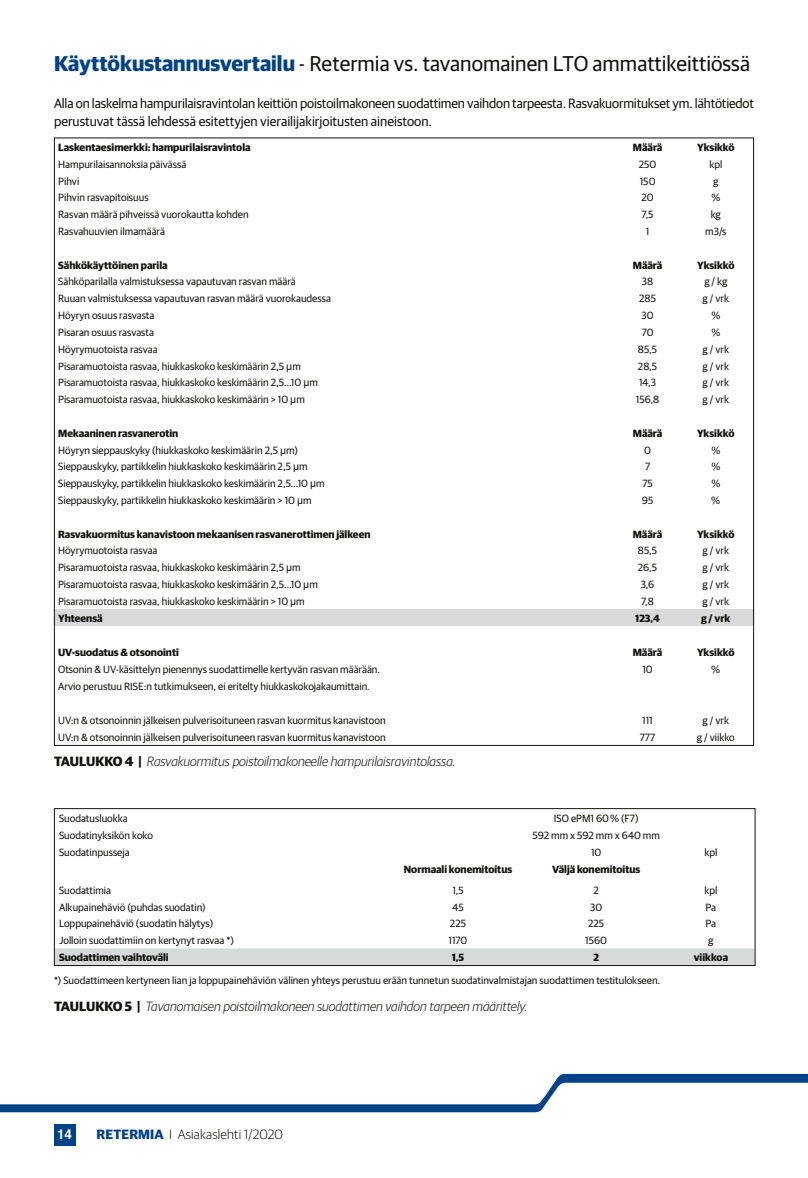
<style>
.page{position:relative;width:808px;height:1178px;background:#fff}
.page>*{position:absolute;margin:0;border:0;box-sizing:border-box;transform-origin:0 0}
.t1{font:21.45px "Guardian Sans";color:#12120d}
.t2{font:13.5px/18px "Guardian Sans";letter-spacing:-.01em;color:#12120d}
.t3{font:italic 300 13.5px "Guardian Sans";color:#12120d}
.t4{font:300 13.5px "Guardian Sans";letter-spacing:.015em;color:#12120d}
.t5{font:700 13.5px "Helvetica";color:#fff}
.t6{font:10.5px "Guardian Sans";color:#12120d}
.t7{font:700 10.5px "Guardian Sans";color:#12120d}
.s1{font-weight:700;color:#004287}
.s2{font-family:"Arial"}
.s3{font-weight:700;font-style:normal}
</style>
<div class="page">
<div style="left:54px;top:1124px;width:21px;height:21px;background:#004287"></div>
<svg style="left:0;top:1074px;width:808px;height:38px"></svg>
<div style="left:56px;top:609px;width:696px;height:17px;background:#d8dada"></div>
<div style="left:56px;top:948px;width:697px;height:16px;background:#d8dada"></div>
<div style="left:54px;top:808px;width:701px;height:158px;border:1px solid #12120d"></div>
<h1 class="t1" style="left:54px;top:48px;width:697px"><span class="s1">Käyttökustannusvertailu</span> - Retermia vs. tavanomainen LTO ammattikeittiössä</h1>
<p class="t2" style="left:54px;top:93px;width:701px">Alla on laskelma hampurilaisravintolan keittiön poistoilmakoneen suodattimen vaihdon tarpeesta. Rasvakuormitukset ym. lähtötiedot perustuvat tässä lehdessä esitettyjen vierailijakirjoitusten aineistoon.</p>
<p class="t7" style="left:58px;top:139px;width:194px">Laskentaesimerkki: hampurilaisravintola</p>
<p class="t7" style="left:633px;top:139px;width:31px">Määrä</p>
<p class="t7" style="left:697px;top:139px;width:39px">Yksikkö</p>
<p class="t6" style="left:58px;top:157px;width:130px">Hampurilaisannoksia päivässä</p>
<p class="t6" style="left:639px;top:157px;width:19px">250</p>
<p class="t6" style="left:709px;top:157px;width:15px">kpl</p>
<p class="t6" style="left:58px;top:174px;width:23px">Pihvi</p>
<p class="t6" style="left:640px;top:174px;width:17px">150</p>
<p class="t6" style="left:713px;top:174px;width:7px">g</p>
<p class="t6" style="left:58px;top:190px;width:92px">Pihvin rasvapitoisuus</p>
<p class="t6" style="left:641px;top:190px;width:14px">20</p>
<p class="t6" style="left:711px;top:190px;width:10px">%</p>
<p class="t6" style="left:58px;top:207px;width:192px">Rasvan määrä pihveissä vuorokautta kohden</p>
<p class="t6" style="left:642px;top:207px;width:14px">7,5</p>
<p class="t6" style="left:711px;top:207px;width:12px">kg</p>
<p class="t6" style="left:58px;top:224px;width:108px">Rasvahuuvien ilmamäärä</p>
<p class="t6" style="left:646px;top:224px;width:5px">1</p>
<p class="t6" style="left:705px;top:224px;width:23px">m3/s</p>
<p class="t7" style="left:58px;top:257px;width:111px">Sähkökäyttöinen parila</p>
<p class="t7" style="left:633px;top:257px;width:31px">Määrä</p>
<p class="t7" style="left:697px;top:257px;width:39px">Yksikkö</p>
<p class="t6" style="left:58px;top:274px;width:239px">Sähköparilalla valmistuksessa vapautuvan rasvan määrä</p>
<p class="t6" style="left:642px;top:274px;width:13px">38</p>
<p class="t6" style="left:704px;top:274px;width:25px">g / kg</p>
<p class="t6" style="left:58px;top:291px;width:274px">Ruuan valmistuksessa vapautuvan rasvan määrä vuorokaudessa</p>
<p class="t6" style="left:639px;top:291px;width:18px">285</p>
<p class="t6" style="left:702px;top:291px;width:28px">g / vrk</p>
<p class="t6" style="left:58px;top:308px;width:98px">Höyryn osuus rasvasta</p>
<p class="t6" style="left:641px;top:308px;width:14px">30</p>
<p class="t6" style="left:711px;top:308px;width:10px">%</p>
<p class="t6" style="left:58px;top:325px;width:97px">Pisaran osuus rasvasta</p>
<p class="t6" style="left:642px;top:325px;width:13px">70</p>
<p class="t6" style="left:711px;top:325px;width:10px">%</p>
<p class="t6" style="left:58px;top:342px;width:101px">Höyrymuotoista rasvaa</p>
<p class="t6" style="left:638px;top:342px;width:21px">85,5</p>
<p class="t6" style="left:702px;top:342px;width:28px">g / vrk</p>
<p class="t6" style="left:58px;top:358px;width:244px">Pisaramuotoista rasvaa, hiukkaskoko keskimäärin 2,5 <span class="s2">µ</span>m</p>
<p class="t6" style="left:638px;top:358px;width:21px">28,5</p>
<p class="t6" style="left:702px;top:358px;width:28px">g / vrk</p>
<p class="t6" style="left:58px;top:375px;width:261px">Pisaramuotoista rasvaa, hiukkaskoko keskimäärin 2,5…10 <span class="s2">µ</span>m</p>
<p class="t6" style="left:639px;top:375px;width:19px">14,3</p>
<p class="t6" style="left:702px;top:375px;width:28px">g / vrk</p>
<p class="t6" style="left:58px;top:392px;width:248px">Pisaramuotoista rasvaa, hiukkaskoko keskimäärin &gt; 10 <span class="s2">µ</span>m</p>
<p class="t6" style="left:636px;top:392px;width:25px">156,8</p>
<p class="t6" style="left:702px;top:392px;width:28px">g / vrk</p>
<p class="t7" style="left:58px;top:425px;width:122px">Mekaaninen rasvanerotin</p>
<p class="t7" style="left:633px;top:425px;width:31px">Määrä</p>
<p class="t7" style="left:697px;top:425px;width:39px">Yksikkö</p>
<p class="t6" style="left:58px;top:442px;width:241px">Höyryn sieppauskyky (hiukkaskoko keskimäärin 2,5 <span class="s2">µ</span>m)</p>
<p class="t6" style="left:644px;top:442px;width:8px">0</p>
<p class="t6" style="left:711px;top:442px;width:10px">%</p>
<p class="t6" style="left:58px;top:459px;width:251px">Sieppauskyky, partikkelin hiukkaskoko keskimäärin 2,5 <span class="s2">µ</span>m</p>
<p class="t6" style="left:645px;top:459px;width:7px">7</p>
<p class="t6" style="left:711px;top:459px;width:10px">%</p>
<p class="t6" style="left:58px;top:476px;width:268px">Sieppauskyky, partikkelin hiukkaskoko keskimäärin 2,5…10 <span class="s2">µ</span>m</p>
<p class="t6" style="left:642px;top:476px;width:12px">75</p>
<p class="t6" style="left:711px;top:476px;width:10px">%</p>
<p class="t6" style="left:58px;top:493px;width:255px">Sieppauskyky, partikkelin hiukkaskoko keskimäärin &gt; 10 <span class="s2">µ</span>m</p>
<p class="t6" style="left:642px;top:493px;width:13px">95</p>
<p class="t6" style="left:711px;top:493px;width:10px">%</p>
<p class="t7" style="left:58px;top:526px;width:314px">Rasvakuormitus kanavistoon mekaanisen rasvanerottimen jälkeen</p>
<p class="t7" style="left:633px;top:526px;width:31px">Määrä</p>
<p class="t7" style="left:697px;top:526px;width:39px">Yksikkö</p>
<p class="t6" style="left:58px;top:543px;width:101px">Höyrymuotoista rasvaa</p>
<p class="t6" style="left:638px;top:543px;width:21px">85,5</p>
<p class="t6" style="left:702px;top:543px;width:28px">g / vrk</p>
<p class="t6" style="left:58px;top:560px;width:244px">Pisaramuotoista rasvaa, hiukkaskoko keskimäärin 2,5 <span class="s2">µ</span>m</p>
<p class="t6" style="left:638px;top:560px;width:21px">26,5</p>
<p class="t6" style="left:702px;top:560px;width:28px">g / vrk</p>
<p class="t6" style="left:58px;top:577px;width:261px">Pisaramuotoista rasvaa, hiukkaskoko keskimäärin 2,5…10 <span class="s2">µ</span>m</p>
<p class="t6" style="left:641px;top:577px;width:15px">3,6</p>
<p class="t6" style="left:702px;top:577px;width:28px">g / vrk</p>
<p class="t6" style="left:58px;top:594px;width:248px">Pisaramuotoista rasvaa, hiukkaskoko keskimäärin &gt; 10 <span class="s2">µ</span>m</p>
<p class="t6" style="left:641px;top:594px;width:14px">7,8</p>
<p class="t6" style="left:702px;top:594px;width:28px">g / vrk</p>
<p class="t7" style="left:58px;top:610px;width:46px">Yhteensä</p>
<p class="t7" style="left:635px;top:610px;width:26px">123,4</p>
<p class="t7" style="left:701px;top:610px;width:31px">g / vrk</p>
<p class="t7" style="left:58px;top:644px;width:122px">UV-suodatus &amp; otsonointi</p>
<p class="t7" style="left:633px;top:644px;width:31px">Määrä</p>
<p class="t7" style="left:697px;top:644px;width:39px">Yksikkö</p>
<p class="t6" style="left:58px;top:661px;width:324px">Otsonin &amp; UV-käsittelyn pienennys suodattimelle kertyvän rasvan määrään.</p>
<p class="t6" style="left:642px;top:661px;width:12px">10</p>
<p class="t6" style="left:711px;top:661px;width:10px">%</p>
<p class="t6" style="left:58px;top:678px;width:313px">Arvio perustuu RISE:n tutkimukseen, ei eritelty hiukkaskokojakaumittain.</p>
<p class="t6" style="left:58px;top:712px;width:329px">UV:n &amp; otsonoinnin jälkeisen pulverisoituneen rasvan kuormitus kanavistoon</p>
<p class="t6" style="left:642px;top:712px;width:12px">111</p>
<p class="t6" style="left:702px;top:712px;width:28px">g / vrk</p>
<p class="t6" style="left:58px;top:729px;width:329px">UV:n &amp; otsonoinnin jälkeisen pulverisoituneen rasvan kuormitus kanavistoon</p>
<p class="t6" style="left:640px;top:729px;width:17px">777</p>
<p class="t6" style="left:697px;top:729px;width:40px">g / viikko</p>
<p class="t3" style="left:54px;top:752px;width:403px"><span class="s3">TAULUKKO 4 |</span> Rasvakuormitus poistoilmakoneelle hampurilaisravintolassa.</p>
<p class="t6" style="left:59px;top:810px;width:70px">Suodatusluokka</p>
<p class="t6" style="left:554px;top:810px;width:86px">ISO ePM1 60 % (F7)</p>
<p class="t6" style="left:59px;top:827px;width:96px">Suodatinyksikön koko</p>
<p class="t6" style="left:532px;top:827px;width:129px">592 mm x 592 mm x 640 mm</p>
<p class="t6" style="left:59px;top:844px;width:72px">Suodatinpusseja</p>
<p class="t6" style="left:591px;top:844px;width:12px">10</p>
<p class="t6" style="left:704px;top:844px;width:15px">kpl</p>
<p class="t7" style="left:404px;top:861px;width:110px">Normaali konemitoitus</p>
<p class="t7" style="left:552px;top:861px;width:90px">Väljä konemitoitus</p>
<p class="t6" style="left:59px;top:882px;width:54px">Suodattimia</p>
<p class="t6" style="left:452px;top:882px;width:13px">1,5</p>
<p class="t6" style="left:593px;top:882px;width:7px">2</p>
<p class="t6" style="left:704px;top:882px;width:15px">kpl</p>
<p class="t6" style="left:59px;top:899px;width:148px">Alkupainehäviö (puhdas suodatin)</p>
<p class="t6" style="left:452px;top:899px;width:13px">45</p>
<p class="t6" style="left:590px;top:899px;width:14px">30</p>
<p class="t6" style="left:705px;top:899px;width:12px">Pa</p>
<p class="t6" style="left:59px;top:916px;width:156px">Loppupainehäviö (suodatin hälytys)</p>
<p class="t6" style="left:450px;top:916px;width:18px">225</p>
<p class="t6" style="left:588px;top:916px;width:18px">225</p>
<p class="t6" style="left:705px;top:916px;width:12px">Pa</p>
<p class="t6" style="left:59px;top:933px;width:176px">Jolloin suodattimiin on kertynyt rasvaa *)</p>
<p class="t6" style="left:449px;top:933px;width:20px">1170</p>
<p class="t6" style="left:585px;top:933px;width:23px">1560</p>
<p class="t6" style="left:708px;top:933px;width:7px">g</p>
<p class="t7" style="left:59px;top:949px;width:111px">Suodattimen vaihtoväli</p>
<p class="t7" style="left:452px;top:949px;width:14px">1,5</p>
<p class="t7" style="left:593px;top:949px;width:7px">2</p>
<p class="t7" style="left:694px;top:949px;width:36px">viikkoa</p>
<p class="t6" style="left:54px;top:973px;width:608px">*) Suodattimeen kertyneen lian ja loppupainehäviön välinen yhteys perustuu erään tunnetun suodatinvalmistajan suodattimen testitulokseen.</p>
<p class="t3" style="left:54px;top:997px;width:475px"><span class="s3">TAULUKKO 5 |</span> Tavanomaisen poistoilmakoneen suodattimen vaihdon tarpeen määrittely.</p>
<p class="t5" style="left:57px;top:1126px;width:17px">14</p>
<p class="t4" style="left:97px;top:1125px;width:188px"><span class="s1">RETERMIA</span> I Asiakaslehti 1/2020</p>
</div>
